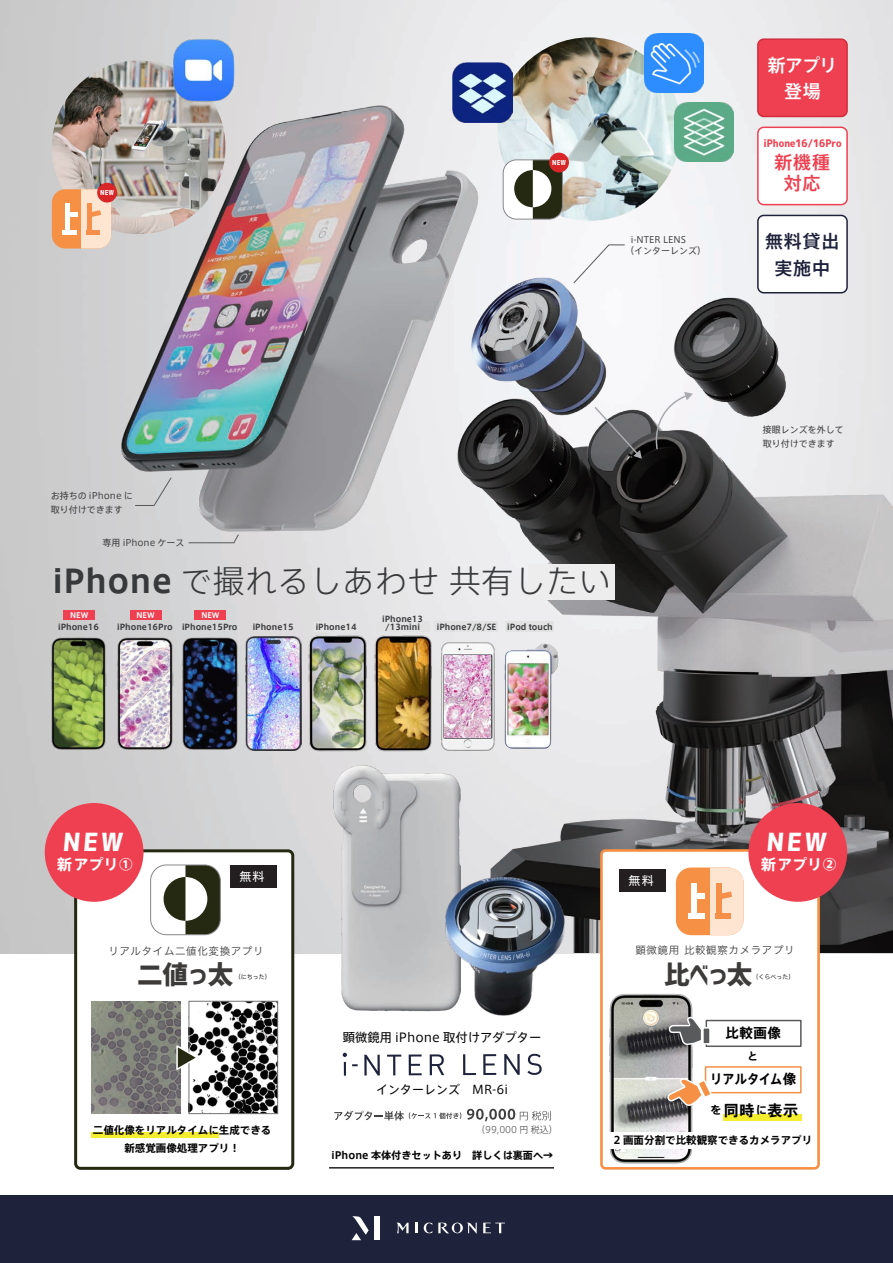
<style>
.page{position:relative;width:893px;height:1263px;background:#fff}
.page>*{position:absolute;margin:0;border:0;box-sizing:border-box;transform-origin:0 0}
.t1{font:300 31.8px "Axis Std";letter-spacing:.02em;color:#37393b}
.t2{font:25.65px "Corporate Logo Bold";letter-spacing:.01em;color:#3d3b3a}
.t3{font:25.05px "Corporate Logo Bold";color:#fff}
.t4{font:500 18px/26.2px "Axis Std";letter-spacing:.04em;color:#1e223b;text-align:center}
.t5{font:500 18px/26.2px "Axis Std";letter-spacing:-.05em;color:#fff;text-align:center}
.t6{font:500 18px/21px "Axis Std";color:#ee4050;text-align:center}
.t7{font:700 15px "Axis Std";color:#fff}
.t8{font:700 15px "Axis Std";color:#030303}
.t9{font:700 13.5px "Axis Std";letter-spacing:.02em;color:#030303;scale:.9 1}
.t10{font:700 13.5px "Axis Std";letter-spacing:.04em;color:#030303}
.t11{font:12.3px "Axis Std";color:#030303}
.t12{font:12px "Axis Std";color:#030303}
.t13{font:12px "Axis Std";color:#fff}
.t14{font:700 10.5px/18.3px "Axis Std";color:#030303;text-align:center}
.t15{font:10.5px "Hira Kaku Pro W3";letter-spacing:.06em;color:#3f3f40}
.t16{font:10.5px "Corporate Logo Bold";color:#ee4050;scale:.9 1}
.t17{font:700 10.2px "Axis Std";color:#030303}
.t18{font:9px/14.2px "Axis Std";color:#3f3f40}
.t19{font:300 9px "Axis Std";color:#3f3f40}
.t20{font:700 8.1px "Axis Std";color:#37393b}
.t21{font:700 7.5px "Axis Std";color:#fff}
.t22{font:6.9px "Corporate Logo Bold";color:#fff;scale:.9 1}
.t23{font:6px "Axis Std";color:#231f20}
.s1{font-weight:700}
.s2{font-size:11.25px}
</style>
<div class="page">
<img style="left:0;top:0;width:893px;height:954px">
<img style="left:0;top:34px;width:893px;height:918px">
<svg style="left:593px;top:405px;width:49px;height:54px"></svg>
<svg style="left:653px;top:392px;width:40px;height:59px"></svg>
<svg style="left:52px;top:189px;width:59px;height:59px;background:#f8bb8f"></svg>
<div style="left:97px;top:183px;width:20px;height:20px;background:#d92628;border-radius:50%"></div>
<img style="left:659px;top:280px;width:161px;height:159px">
<svg style="left:134px;top:477px;width:38px;height:29px"></svg>
<svg style="left:573px;top:244px;width:52px;height:40px"></svg>
<svg style="left:188px;top:533px;width:51px;height:10px"></svg>
<div style="left:0;top:1195px;width:893px;height:68px;background:#1e223b"></div>
<div style="left:758px;top:127px;width:89px;height:78px;background:#fff;border-radius:6px"></div>
<div style="left:757px;top:127px;width:91px;height:78px;border:2px solid #ee4050;border-radius:6px"></div>
<div style="left:758px;top:39px;width:89px;height:77px;background:#ee4050;border-radius:6px"></div>
<div style="left:757px;top:38px;width:91px;height:79px;border:2px solid #d22d3b;border-radius:6px"></div>
<div style="left:758px;top:215px;width:89px;height:78px;background:#fff;border-radius:6px"></div>
<div style="left:757px;top:215px;width:91px;height:78px;border:2px solid #1e223b;border-radius:6px"></div>
<div style="left:601px;top:850px;width:218px;height:318px;background:#fff;border-radius:4px"></div>
<div style="left:600px;top:849px;width:220px;height:320px;border:3px solid #f69045;border-radius:4px"></div>
<div style="left:76px;top:851px;width:217px;height:317px;background:#fff;border-radius:5px"></div>
<div style="left:74px;top:849px;width:220px;height:321px;border:3px solid #262911;border-radius:5px"></div>
<div style="left:619px;top:870px;width:46px;height:22px;background:#231f20"></div>
<div style="left:230px;top:865px;width:46px;height:23px;background:#231f20"></div>
<div style="left:723px;top:1114px;width:78px;height:6px;background:#f5ed30"></div>
<div style="left:92px;top:1132px;width:127px;height:5px;background:#f5ed30"></div>
<img style="left:501px;top:642px;width:60px;height:108px">
<img style="left:440px;top:641px;width:56px;height:111px">
<img style="left:445px;top:655px;width:46px;height:82px">
<div style="left:314px;top:621px;width:45px;height:10px;background:#e3e2e3"></div>
<div style="left:376px;top:621px;width:54px;height:10px;background:#e3e2e3"></div>
<div style="left:435px;top:621px;width:63px;height:10px;background:#e3e2e3"></div>
<div style="left:505px;top:621px;width:49px;height:10px;background:#e3e2e3"></div>
<img style="left:245px;top:637px;width:56px;height:114px">
<img style="left:306px;top:634px;width:62px;height:120px">
<img style="left:371px;top:634px;width:63px;height:120px">
<img style="left:50px;top:637px;width:57px;height:113px">
<div style="left:64px;top:610px;width:31px;height:10px;background:#ee4050"></div>
<img style="left:117px;top:637px;width:56px;height:113px">
<div style="left:130px;top:610px;width:31px;height:10px;background:#ee4050"></div>
<img style="left:182px;top:637px;width:56px;height:113px">
<div style="left:195px;top:610px;width:31px;height:10px;background:#ee4050"></div>
<div style="left:528px;top:564px;width:86px;height:36px;background:#eeedee"></div>
<svg style="left:424px;top:1222px;width:8px;height:11px"></svg>
<svg style="left:416px;top:1223px;width:2px;height:10px"></svg>
<svg style="left:483px;top:1223px;width:22px;height:10px"></svg>
<svg style="left:438px;top:1222px;width:39px;height:12px"></svg>
<svg style="left:397px;top:1223px;width:12px;height:10px"></svg>
<div style="left:375px;top:1216px;width:5px;height:24px;background:#fff"></div>
<svg style="left:352px;top:1216px;width:17px;height:24px"></svg>
<img style="left:333px;top:764px;width:128px;height:247px">
<img style="left:436px;top:868px;width:138px;height:148px">
<svg style="left:364px;top:1055px;width:16px;height:20px"></svg>
<svg style="left:387px;top:1054px;width:14px;height:21px"></svg>
<svg style="left:409px;top:1054px;width:13px;height:21px"></svg>
<svg style="left:430px;top:1054px;width:14px;height:21px"></svg>
<svg style="left:463px;top:1054px;width:13px;height:21px"></svg>
<svg style="left:483px;top:1054px;width:13px;height:21px"></svg>
<svg style="left:504px;top:1054px;width:16px;height:21px"></svg>
<svg style="left:527px;top:1054px;width:15px;height:21px"></svg>
<svg style="left:343px;top:1053px;width:15px;height:22px"></svg>
<hr style="left:329px;top:1167px;width:225px;height:1px;background:#231f20">
<svg style="left:334px;top:1111px;width:127px;height:9px"></svg>
<svg style="left:467px;top:1109px;width:84px;height:12px"></svg>
<svg style="left:503px;top:160px;width:59px;height:59px"></svg>
<div style="left:503px;top:160px;width:60px;height:59px;border:1px solid #87888b;border-radius:13px"></div>
<div style="left:549px;top:153px;width:20px;height:19px;background:#d92628;border-radius:50%"></div>
<svg style="left:151px;top:865px;width:69px;height:70px"></svg>
<div style="left:150px;top:865px;width:70px;height:70px;border:1px solid #87888b;border-radius:16px"></div>
<svg style="left:676px;top:867px;width:68px;height:68px;background:#fabf94"></svg>
<div style="left:45px;top:803px;width:98px;height:99px;background:#ee4050;border-radius:50%"></div>
<div style="left:748px;top:803px;width:99px;height:99px;background:#ee4050;border-radius:50%"></div>
<img style="left:92px;top:1001px;width:88px;height:112px">
<img style="left:190px;top:1003px;width:86px;height:109px">
<div style="left:188px;top:1001px;width:90px;height:113px;border:1px solid #737276"></div>
<svg style="left:176px;top:1043px;width:23px;height:29px"></svg>
<img style="left:609px;top:994px;width:84px;height:170px">
<div style="left:706px;top:1020px;width:96px;height:27px;background:#fff;border:2px solid #595a5c"></div>
<div style="left:705px;top:1066px;width:97px;height:27px;background:#fff;border:2px solid #f69045"></div>
<svg style="left:669px;top:1017px;width:42px;height:28px"></svg>
<svg style="left:667px;top:1078px;width:45px;height:28px"></svg>
<div style="left:606px;top:1132px;width:103px;height:17px;background:#fff"></div>
<h3 class="t5" style="left:768px;top:51px;width:71px">新アプリ登場</h3>
<p class="t22" style="left:100px;top:188px;width:17px">NEW</p>
<p class="t22" style="left:552px;top:158px;width:17px">NEW</p>
<p class="t18" style="left:625px;top:233px;width:82px;line-height:11.2px;text-indent:6px">i-NTER LENS<br>（インターレンズ）</p>
<p class="t18" style="left:51px;top:487px;width:84px">お持ちの iPhone に取り付けできます</p>
<p class="t18" style="left:102px;top:535px;width:84px">専用 iPhone ケース</p>
<h1 class="t1" style="left:53px;top:557px;width:559px"><span class="s1">iPhone</span> で撮れるしあわせ 共有したい</h1>
<p class="t21" style="left:70px;top:609px;width:20px">NEW</p>
<p class="t21" style="left:136px;top:609px;width:20px">NEW</p>
<p class="t21" style="left:201px;top:609px;width:20px">NEW</p>
<p class="t20" style="left:382px;top:613px;width:42px">iPhone13</p>
<p class="t20" style="left:58px;top:620px;width:42px">iPhone16</p>
<p class="t20" style="left:385px;top:620px;width:36px">/13mini</p>
<p class="t20" style="left:117px;top:620px;width:57px">iPhone16Pro</p>
<p class="t20" style="left:182px;top:620px;width:57px">iPhone15Pro</p>
<p class="t20" style="left:253px;top:620px;width:42px">iPhone15</p>
<p class="t20" style="left:316px;top:620px;width:42px">iPhone14</p>
<p class="t20" style="left:437px;top:620px;width:61px">iPhone7/8/SE</p>
<p class="t20" style="left:507px;top:620px;width:47px">iPod touch</p>
<p class="t16" style="left:764px;top:136px;width:88px">iPhone16/16Pro</p>
<h3 class="t6" style="left:775px;top:151px;width:57px">新機種対応</h3>
<h3 class="t4" style="left:765px;top:227px;width:76px">無料貸出実施中</h3>
<p class="t18" style="left:763px;top:421px;width:82px">接眼レンズを外して取り付けできます</p>
<h3 class="t3" style="left:62px;top:824px;width:65px">NEW</h3>
<h3 class="t7" style="left:57px;top:853px;width:78px">新アプリ①</h3>
<h3 class="t13" style="left:239px;top:867px;width:27px">無料</h3>
<h3 class="t13" style="left:628px;top:872px;width:27px">無料</h3>
<h3 class="t3" style="left:766px;top:824px;width:65px">NEW</h3>
<h3 class="t7" style="left:761px;top:853px;width:78px">新アプリ②</h3>
<p class="t15" style="left:108px;top:942px;width:157px">リアルタイム二値化変換アプリ</p>
<h2 class="t2" style="left:137px;top:957px;width:98px">二値っ太</h2>
<p class="t23" style="left:235px;top:972px;width:37px">（にちった）</p>
<p class="t14" style="left:93px;top:1120px;width:180px">二値化像をリアルタイムに生成できる新感覚画像処理アプリ！</p>
<h3 class="t11" style="left:343px;top:1028px;width:200px">顕微鏡用 iPhone 取付けアダプター</h3>
<h3 class="t12" style="left:376px;top:1081px;width:133px">インターレンズ　MR-6i</h3>
<p class="t19" style="left:476px;top:1123px;width:83px">（99,000 円 税込）</p>
<p class="t17" style="left:332px;top:1148px;width:223px">iPhone 本体付きセットあり　詳しくは裏面へ→</p>
<p class="t15" style="left:635px;top:941px;width:161px">顕微鏡用 比較観察カメラアプリ</p>
<h2 class="t2" style="left:664px;top:957px;width:90px">比べっ太</h2>
<p class="t23" style="left:753px;top:972px;width:43px">（くらべった）</p>
<h3 class="t10" style="left:725px;top:1023px;width:57px">比較画像</h3>
<p class="t14" style="left:747px;top:1046px;width:12px">と</p>
<h3 class="t9" style="left:710px;top:1069px;width:97px">リアルタイム像</h3>
<h3 class="t8" style="left:710px;top:1098px;width:89px"><span class="s2">を</span>同時<span class="s2">に</span>表示</h3>
<p class="t14" style="left:613px;top:1130px;width:200px">2 画面分割で比較観察できるカメラアプリ</p>
</div>
